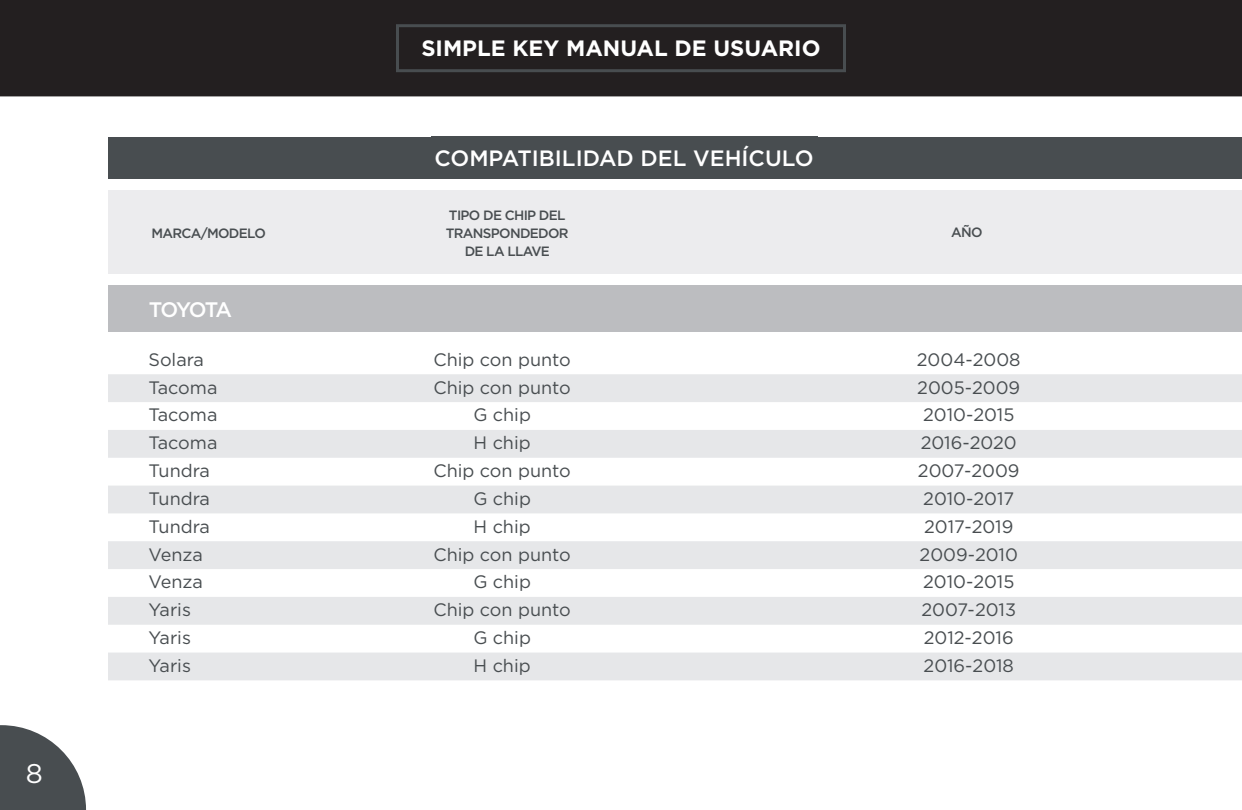
<style>
.page{position:relative;width:1242px;height:810px;background:#fff}
.page>*{position:absolute;margin:0;border:0;box-sizing:border-box;transform-origin:0 0}
.t1{font:27px "Gotham";color:#fff}
.Header_Box_1{font:500 22.2px "Gotham";color:#fff}
.t2{font:700 22.2px "Gotham";color:#fff}
.t3{font:500 21px "Gotham";letter-spacing:-.11em;color:#fff}
.t4{font:18px "Gotham";color:#484d50}
.t5{font:500 13.5px/18px "Gotham";letter-spacing:-.05em;color:#484d50}
</style>
<div class="page">
<div style="left:0;top:0;width:1242px;height:96px;background:#231f20"></div>
<svg style="left:0;top:725px;width:86px;height:85px"></svg>
<div style="left:396px;top:24px;width:450px;height:48px;border:3px solid #484d50"></div>
<div style="left:108px;top:190px;width:1134px;height:84px;background:#ececee"></div>
<div style="left:108px;top:285px;width:1134px;height:47px;background:#bcbdc0"></div>
<svg style="left:108px;top:374px;width:1134px;height:306px;fill:#e6e7e9"></svg>
<div style="left:108px;top:137px;width:1134px;height:42px;background:#484d50"></div>
<h1 class="t1" style="left:26px;top:758px;width:19px">8</h1>
<p class="t2" style="left:421px;top:35px;width:401px">SIMPLE KEY MANUAL DE USUARIO</p>
<p class="t5" style="left:151px;top:224px;width:116px">MARCA/MODELO</p>
<p class="Header_Box_1" style="left:435px;top:145px;width:380px">COMPATIBILIDAD DEL VEHÍCULO</p>
<p class="t5" style="left:446px;top:206px;width:124px">TIPO DE CHIP DEL<br>TRANSPONDEDOR</p>
<p class="t5" style="left:465px;top:242px;width:87px">DE LA LLAVE</p>
<p class="t5" style="left:951px;top:223px;width:33px">AÑO</p>
<p class="t3" style="left:149px;top:298px;width:85px">TOYOTA</p>
<p class="t4" style="left:148px;top:349px;width:57px">Solara</p>
<p class="t4" style="left:434px;top:349px;width:139px">Chip con punto</p>
<p class="t4" style="left:917px;top:349px;width:105px">2004-2008</p>
<p class="t4" style="left:148px;top:377px;width:70px">Tacoma</p>
<p class="t4" style="left:434px;top:377px;width:139px">Chip con punto</p>
<p class="t4" style="left:917px;top:377px;width:105px">2005-2009</p>
<p class="t4" style="left:148px;top:405px;width:70px">Tacoma</p>
<p class="t4" style="left:473px;top:405px;width:59px">G chip</p>
<p class="t4" style="left:923px;top:405px;width:93px">2010-2015</p>
<p class="t4" style="left:148px;top:433px;width:70px">Tacoma</p>
<p class="t4" style="left:474px;top:433px;width:59px">H chip</p>
<p class="t4" style="left:921px;top:433px;width:98px">2016-2020</p>
<p class="t4" style="left:148px;top:461px;width:63px">Tundra</p>
<p class="t4" style="left:434px;top:461px;width:139px">Chip con punto</p>
<p class="t4" style="left:918px;top:461px;width:103px">2007-2009</p>
<p class="t4" style="left:148px;top:489px;width:63px">Tundra</p>
<p class="t4" style="left:473px;top:489px;width:59px">G chip</p>
<p class="t4" style="left:923px;top:489px;width:92px">2010-2017</p>
<p class="t4" style="left:148px;top:516px;width:63px">Tundra</p>
<p class="t4" style="left:474px;top:516px;width:59px">H chip</p>
<p class="t4" style="left:924px;top:516px;width:91px">2017-2019</p>
<p class="t4" style="left:148px;top:544px;width:56px">Venza</p>
<p class="t4" style="left:434px;top:544px;width:139px">Chip con punto</p>
<p class="t4" style="left:920px;top:544px;width:100px">2009-2010</p>
<p class="t4" style="left:148px;top:572px;width:56px">Venza</p>
<p class="t4" style="left:473px;top:572px;width:59px">G chip</p>
<p class="t4" style="left:923px;top:572px;width:93px">2010-2015</p>
<p class="t4" style="left:148px;top:600px;width:44px">Yaris</p>
<p class="t4" style="left:434px;top:600px;width:139px">Chip con punto</p>
<p class="t4" style="left:921px;top:600px;width:96px">2007-2013</p>
<p class="t4" style="left:148px;top:628px;width:44px">Yaris</p>
<p class="t4" style="left:473px;top:628px;width:59px">G chip</p>
<p class="t4" style="left:924px;top:628px;width:91px">2012-2016</p>
<p class="t4" style="left:148px;top:656px;width:44px">Yaris</p>
<p class="t4" style="left:474px;top:656px;width:59px">H chip</p>
<p class="t4" style="left:924px;top:656px;width:92px">2016-2018</p>
</div>
